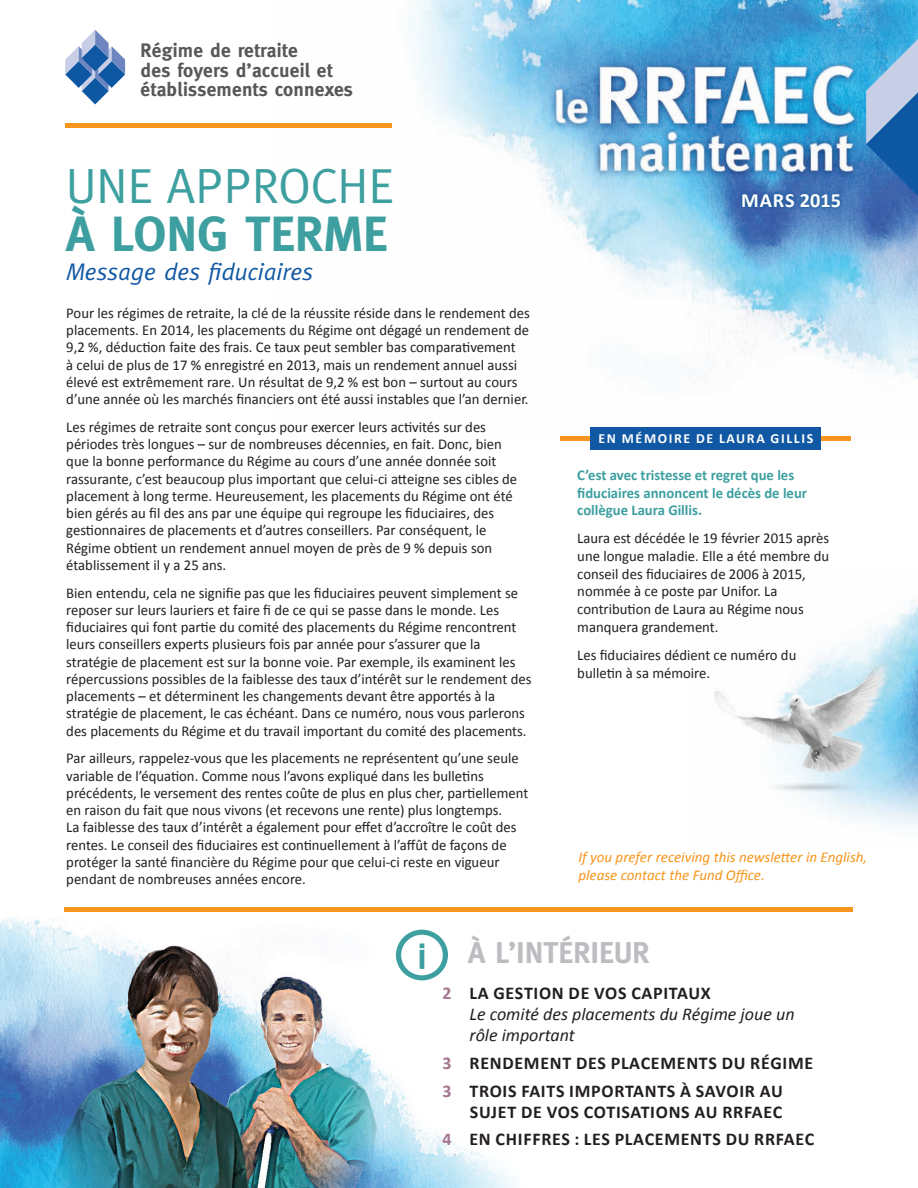
<style>
.page{position:relative;width:918px;height:1188px;background:#fff}
.page>*{position:absolute;margin:0;border:0;box-sizing:border-box;transform-origin:0 0}
.t1{font:49.5px "Meta";color:#3d9fa0}
.t2{font:700 49.5px "Meta";color:#3d9fa0}
.t3{font:700 30px "Meta";color:#bcbdc0}
.t4{font:italic 24px "Meta";color:#1058a3}
.t5{font:700 20.25px "Calibri";letter-spacing:.02em;color:#fff}
.t6{font:700 19.5px "Meta";letter-spacing:.01em;color:#57585a}
.t7{font:700 18px/21px "Calibri";letter-spacing:.04em;color:#231f20;text-align:right}
.t8{font:italic 18px/21px "Calibri";color:#231f20}
.t9{font:15px/17.2px "Calibri";color:#231f20}
.t10{font:700 15px/17.7px "Calibri";color:#3d9fa0}
.t11{font:italic 15px/18px "Calibri";color:#f7951d}
.t12{font:700 13.95px "Calibri";letter-spacing:.115em;color:#fff}
.s1{color:#a67690}
</style>
<div class="page">
<img style="left:714px;top:600px;width:204px;height:226px">
<img style="left:411px;top:0;width:507px;height:437px">
<img style="left:0;top:907px;width:514px;height:281px">
<svg style="left:65px;top:30px;width:60px;height:74px"></svg>
<div style="left:65px;top:123px;width:327px;height:5px;background:#f7951d"></div>
<div style="left:65px;top:907px;width:788px;height:5px;background:#f7951d"></div>
<div style="left:738px;top:190px;width:106px;height:21px;background:#015189;opacity:.75"></div>
<svg style="left:866px;top:39px;width:52px;height:157px;background:#5a91c6"></svg>
<svg style="left:396px;top:930px;width:52px;height:50px"></svg>
<div style="left:561px;top:436px;width:290px;height:5px;background:#f7951d"></div>
<div style="left:590px;top:428px;width:231px;height:22px;background:#1058a3"></div>
<p class="t6" style="left:141px;top:39px;width:159px">Régime de retraite</p>
<p class="t6" style="left:141px;top:59px;width:194px">des foyers d’accueil et</p>
<p class="t6" style="left:141px;top:78px;width:214px">établissements connexes</p>
<p class="t1" style="left:66px;top:158px;width:329px">UNE APPROCHE</p>
<p class="t2" style="left:66px;top:206px;width:323px">À LONG TERME</p>
<p class="t4" style="left:66px;top:258px;width:248px">Message des fiduciaires</p>
<p class="t9" style="left:66px;top:304px;width:465px">Pour les régimes de retraite, la clé de la réussite réside dans le rendement des placements. En 2014, les placements du Régime ont dégagé un rendement de 9,2 %, déduction faite des frais. Ce taux peut sembler bas comparativement<br>à celui de plus de 17 % enregistré en 2013, mais un rendement annuel aussi élevé est extrêmement rare. Un résultat de 9,2 % est bon – surtout au cours d’une année où les marchés financiers ont été aussi instables que l’an dernier.</p>
<p class="t9" style="left:66px;top:418px;width:452px">Les régimes de retraite sont conçus pour exercer leurs activités sur des périodes très longues – sur de nombreuses décennies, en fait. Donc, bien que la bonne performance du Régime au cours d’une année donnée soit rassurante, c’est beaucoup plus important que celui-ci atteigne ses cibles de placement à long terme. Heureusement, les placements du Régime ont été bien gérés au fil des ans par une équipe qui regroupe les fiduciaires, des gestionnaires de placements et d’autres conseillers. Par conséquent, le Régime obtient un rendement annuel moyen de près de 9 % depuis son établissement il y a 25 ans.</p>
<p class="t9" style="left:66px;top:584px;width:467px">Bien entendu, cela ne signifie pas que les fiduciaires peuvent simplement se reposer sur leurs lauriers et faire fi de ce qui se passe dans le monde. Les fiduciaires qui font partie du comité des placements du Régime rencontrent leurs conseillers experts plusieurs fois par année pour s’assurer que la stratégie de placement est sur la bonne voie. Par exemple, ils examinent les répercussions possibles de la faiblesse des taux d’intérêt sur le rendement des placements – et déterminent les changements devant être apportés à la stratégie de placement, le cas échéant. Dans ce numéro, nous vous parlerons des placements du Régime et du travail important du comité des placements.</p>
<p class="t9" style="left:66px;top:750px;width:464px">Par ailleurs, rappelez-vous que les placements ne représentent qu’une seule variable de l’équation. Comme nous l’avons expliqué dans les bulletins précédents, le versement des rentes coûte de plus en plus cher, partiellement en raison du fait que nous vivons (et recevons une rente) plus longtemps.<br>La faiblesse des taux d’intérêt a également pour effet d’accroître le coût des rentes. Le conseil des fiduciaires est continuellement à l’affût de façons de protéger la santé financière du Régime pour que celui-ci reste en vigueur pendant de nombreuses années encore.</p>
<p class="t5" style="left:741px;top:188px;width:101px">MARS 2015</p>
<p class="t12" style="left:599px;top:430px;width:216px">EN MÉMOIRE DE LAURA GILLIS</p>
<p class="t10" style="left:577px;top:466px;width:231px">C’est avec tristesse et regret que les fiduciaires annoncent le décès de leur collègue Laura Gillis.</p>
<p class="t9" style="left:577px;top:530px;width:253px;line-height:17.7px">Laura est décédée le 19 février 2015 après une longue maladie. Elle a été membre du conseil des fiduciaires de 2006 à 2015, nommée à ce poste par Unifor. La contribution de Laura au Régime nous manquera grandement.</p>
<p class="t9" style="left:577px;top:646px;width:221px;line-height:18px">Les fiduciaires dédient ce numéro du bulletin à sa mémoire.</p>
<p class="t11" style="left:578px;top:847px;width:290px">If you prefer receiving this newsletter in English, please contact the Fund Office.</p>
<p class="t3" style="left:468px;top:935px;width:183px">À L’INTÉRIEUR</p>
<p class="t7" style="left:442px;top:983px;width:270px"><span class="s1">2</span> LA GESTION DE VOS CAPITAUX</p>
<p class="t8" style="left:470px;top:1003px;width:327px">Le comité des placements du Régime joue un rôle important</p>
<p class="t7" style="left:442px;top:1053px;width:372px"><span class="s1">3</span> RENDEMENT DES PLACEMENTS DU RÉGIME</p>
<p class="t7" style="left:442px;top:1080px;width:342px"><span class="s1">3</span> TROIS FAITS IMPORTANTS À SAVOIR AU<br>SUJET DE VOS COTISATIONS AU RRFAEC</p>
<p class="t7" style="left:442px;top:1129px;width:373px"><span class="s1">4</span> EN CHIFFRES : LES PLACEMENTS DU RRFAEC</p>
</div>
